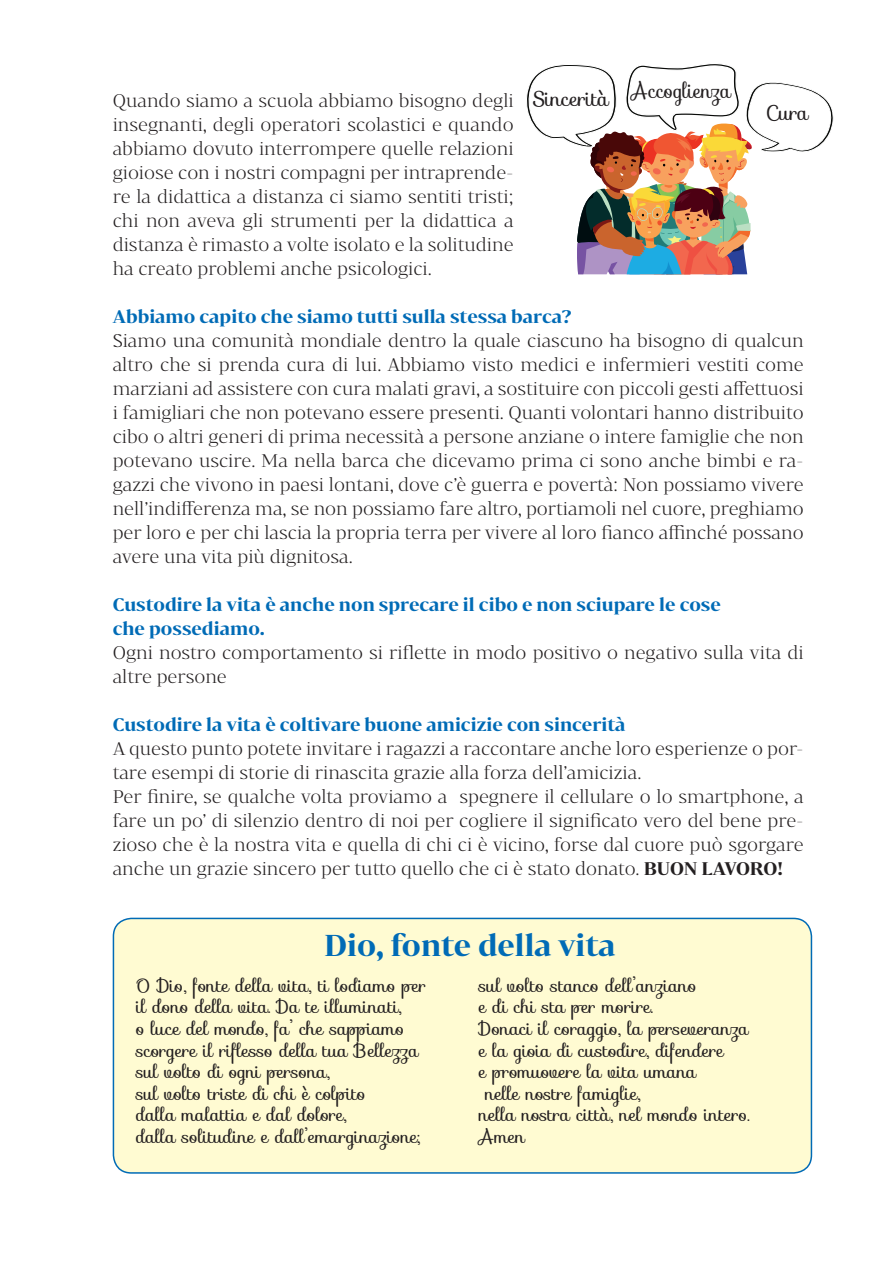
<style>
.page{position:relative;width:893px;height:1263px;background:#fff}
.page>*{position:absolute;margin:0;border:0;box-sizing:border-box;transform-origin:0 0}
.t1{font:700 28.5px "Bw Darius";color:#006bb6}
.t2{font:20.7px "Sofia";color:#231f20}
.t3{font:20.7px "Sofia";color:#231f20;scale:.94 1}
.t4{font:18px/21.6px "Sofia";color:#231f20}
.t5{font:300 17.25px/24px "Bw Darius";color:#231f20;text-align:justify}
.t6{font:700 17.25px/24px "Bw Darius";color:#006bb6}
.s1{font-weight:700}
</style>
<div class="page">
<div style="left:113px;top:918px;width:698px;height:255px;background:#fffbd2;border-radius:18px"></div>
<div style="left:113px;top:918px;width:699px;height:256px;border:2px solid #006bb6;border-radius:18px"></div>
<svg style="left:526px;top:64px;width:308px;height:211px"></svg>
<p class="t3" style="left:632px;top:75px;width:107px">Accoglienza</p>
<p class="t2" style="left:533px;top:82px;width:77px">Sincerità</p>
<p class="t5" style="left:113px;top:88px;width:402px">Quando siamo a scuola abbiamo bisogno degli insegnanti, degli operatori scolastici e quando abbiamo dovuto interrompere quelle relazioni gioiose con i nostri compagni per intraprende&shy;re la didattica a distanza ci siamo sentiti tristi; chi non aveva gli strumenti per la didattica a distanza è rimasto a volte isolato e la solitudine ha creato problemi anche psicologici.</p>
<p class="t6" style="left:113px;top:304px;width:460px">Abbiamo capito che siamo tutti sulla stessa barca?</p>
<p class="t5" style="left:113px;top:328px;width:693px">Siamo una comunità mondiale dentro la quale ciascuno ha bisogno di qualcun altro che si prenda cura di lui. Abbiamo visto medici e infermieri vestiti come marziani ad assistere con cura malati gravi, a sostituire con piccoli gesti affettuosi i famigliari che non potevano essere presenti. Quanti volontari hanno distribuito cibo o altri generi di prima necessità a persone anziane o intere famiglie che non potevano uscire. Ma nella barca che dicevamo prima ci sono anche bimbi e ra&shy;gazzi che vivono in paesi lontani, dove c’è guerra e povertà: Non possiamo vivere nell’indifferenza ma, se non possiamo fare altro, portiamoli nel cuore, preghiamo per loro e per chi lascia la propria terra per vivere al loro fianco affinché possano avere una vita più dignitosa.</p>
<p class="t6" style="left:113px;top:592px;width:610px">Custodire la vita è anche non sprecare il cibo e non sciupare le cose che possediamo.</p>
<p class="t5" style="left:113px;top:640px;width:693px">Ogni nostro comportamento si riflette in modo positivo o negativo sulla vita di altre persone</p>
<p class="t6" style="left:113px;top:712px;width:514px">Custodire la vita è coltivare buone amicizie con sincerità</p>
<p class="t5" style="left:113px;top:736px;width:693px;text-align:left">A questo punto potete invitare i ragazzi a raccontare anche loro esperienze o por&shy;tare esempi di storie di rinascita grazie alla forza dell’amicizia.<br>Per finire, se qualche volta proviamo a spegnere il cellulare o lo smartphone, a fare un po’ di silenzio dentro di noi per cogliere il significato vero del bene pre&shy;zioso che è la nostra vita e quella di chi ci è vicino, forse dal cuore può sgorgare anche un grazie sincero per tutto quello che ci è stato donato. <span class="s1">BUON LAVORO!</span></p>
<p class="t2" style="left:766px;top:97px;width:44px">Cura</p>
<h1 class="t1" style="left:324px;top:926px;width:293px">Dio, fonte della vita</h1>
<p class="t4" style="left:136px;top:975px;width:292px">O Dio, fonte della vita, ti lodiamo per il dono della vita. Da te illuminati,<br>o luce del mondo, fa’ che sappiamo scorgere il riflesso della tua Bellezza sul volto di ogni persona,<br>sul volto triste di chi è colpito<br>dalla malattia e dal dolore,<br>dalla solitudine e dall’emarginazione;</p>
<p class="t4" style="left:479px;top:975px;width:219px">sul volto stanco dell’anziano</p>
<p class="t4" style="left:479px;top:996px;width:176px">e di chi sta per morire.</p>
<p class="t4" style="left:479px;top:1018px;width:271px">Donaci il coraggio, la perseveranza</p>
<p class="t4" style="left:479px;top:1039px;width:246px">e la gioia di custodire, difendere</p>
<p class="t4" style="left:479px;top:1061px;width:219px">e promuovere la vita umana</p>
<p class="t4" style="left:485px;top:1083px;width:157px">nelle nostre famiglie,</p>
<p class="t4" style="left:479px;top:1104px;width:272px">nella nostra città, nel mondo intero.</p>
<p class="t4" style="left:479px;top:1126px;width:48px">Amen</p>
</div>
